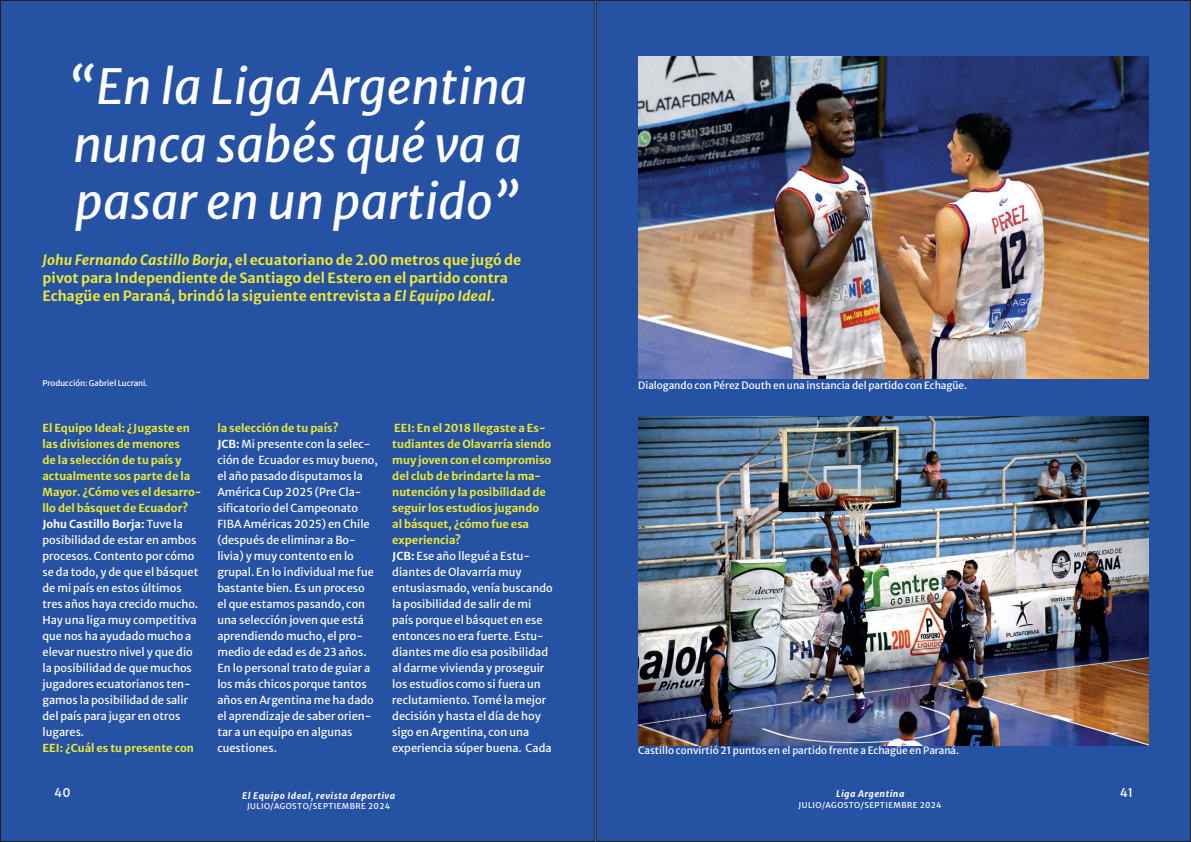
<style>
.page{position:relative;width:1191px;height:842px;background:#fff}
.page>*{position:absolute;margin:0;border:0;box-sizing:border-box;transform-origin:0 0}
.t1{font:italic 48px/57.6px "Merriweather Sans";color:#fff;text-align:justify}
.t2{font:700 14px/18px "Merriweather Sans";color:#e9e73a}
.t3{font:12px "Merriweather Sans";color:#fff}
.t4{font:11px/16px "Merriweather Sans";color:#fff}
.t5{font:700 11px "Merriweather Sans";color:#e9e73a}
.t6{font:10px "Merriweather Sans";color:#fff}
.t7{font:italic 700 9px "Merriweather Sans";letter-spacing:.05em;color:#fff}
.t8{font:8px "Merriweather Sans";letter-spacing:.05em;color:#fff}
.t9{font:8px "Merriweather Sans";color:#fff}
.s1{font-style:italic}
.s2{font-weight:700;color:#e9e73a}
.s3{font-weight:700}
</style>
<div class="page">
<div style="left:596px;top:0;width:594px;height:841px;background:#2652a4"></div>
<div style="left:0;top:0;width:595px;height:841px;background:#2652a4"></div>
<img style="left:638px;top:416px;width:510px;height:330px">
<img style="left:638px;top:57px;width:510px;height:321px">
<h1 class="t1" style="left:68px;top:52px;width:460px">“En la Liga Argentina nunca sabés qué va a pasar en un partido”</h1>
<p class="t2" style="left:43px;top:249px;width:480px"><span class="s1">Johu Fernando Castillo Borja</span>, el ecuatoriano de 2.00 metros que jugó de pivot para Independiente de Santiago del Estero en el partido contra<br>Echagüe en Paraná, brindó la siguiente entrevista a <span class="s1">El Equipo Ideal</span>.</p>
<p class="t9" style="left:43px;top:376px;width:107px">Producción: Gabriel Lucrani.</p>
<p class="t4" style="left:43px;top:419px;width:160px"><span class="s2">El Equipo Ideal: ¿Jugaste en las divisiones de menores<br>de la selección de tu país y actualmente sos parte de la<br>Mayor. ¿Cómo ves el desarro&shy;llo del básquet de Ecuador?<br></span><span class="s3">Johu Castillo Borja:</span> Tuve la posibilidad de estar en ambos procesos. Contento por cómo se da todo, y de que el básquet de mi país en estos últimos tres años haya crecido mucho.<br>Hay una liga muy competitiva que nos ha ayudado mucho a elevar nuestro nivel y que dio la posibilidad de que muchos jugadores ecuatorianos ten&shy;gamos la posibilidad de salir del país para jugar en otros lugares.</p>
<p class="t5" style="left:43px;top:738px;width:153px">EEI: ¿Cuál es tu presente con</p>
<p class="t4" style="left:217px;top:419px;width:162px"><span class="s2">la selección de tu país?<br></span><span class="s3">JCB:</span> Mi presente con la selec&shy;ción de Ecuador es muy bueno, el año pasado disputamos la<br>América Cup 2025 (Pre Cla&shy;sificatorio del Campeonato<br>FIBA Américas 2025) en Chile (después de eliminar a Bo&shy;livia) y muy contento en lo grupal. En lo individual me fue bastante bien. Es un proceso<br>el que estamos pasando, con una selección joven que está aprendiendo mucho, el pro&shy;medio de edad es de 23 años.<br>En lo personal trato de guiar a los más chicos porque tantos años en Argentina me ha dado el aprendizaje de saber orien&shy;tar a un equipo en algunas cuestiones.</p>
<p class="t4" style="left:392px;top:419px;width:162px"><span class="s2">EEI: En el 2018 llegaste a Es&shy;tudiantes de Olavarría siendo muy joven con el compromiso del club de brindarte la ma&shy;nutención y la posibilidad de seguir los estudios jugando<br>al básquet, ¿cómo fue esa experiencia?<br></span><span class="s3">JCB:</span> Ese año llegué a Estu&shy;diantes de Olavarría muy entusiasmado, venía buscando la posibilidad de salir de mi país porque el básquet en ese entonces no era fuerte. Estu&shy;diantes me dio esa posibilidad al darme vivienda y proseguir los estudios como si fuera un reclutamiento. Tomé la mejor decisión y hasta el día de hoy sigo en Argentina, con una experiencia súper buena. Cada</p>
<p class="t6" style="left:638px;top:376px;width:330px">Dialogando con Pérez Douth en una instancia del partido con Echagüe.</p>
<p class="t6" style="left:638px;top:742px;width:322px">Castillo convirtió 21 puntos en el partido frente a Echagüe en Paraná.</p>
<p class="t3" style="left:54px;top:782px;width:18px">40</p>
<p class="t7" style="left:242px;top:790px;width:155px">El Equipo Ideal, revista deportiva</p>
<p class="t3" style="left:1119px;top:782px;width:15px">41</p>
<p class="t8" style="left:247px;top:799px;width:145px">JULIO/AGOSTO/SEPTIEMBRE 2024</p>
<p class="t7" style="left:836px;top:789px;width:70px">Liga Argentina</p>
<p class="t8" style="left:798px;top:798px;width:145px">JULIO/AGOSTO/SEPTIEMBRE 2024</p>
</div>
